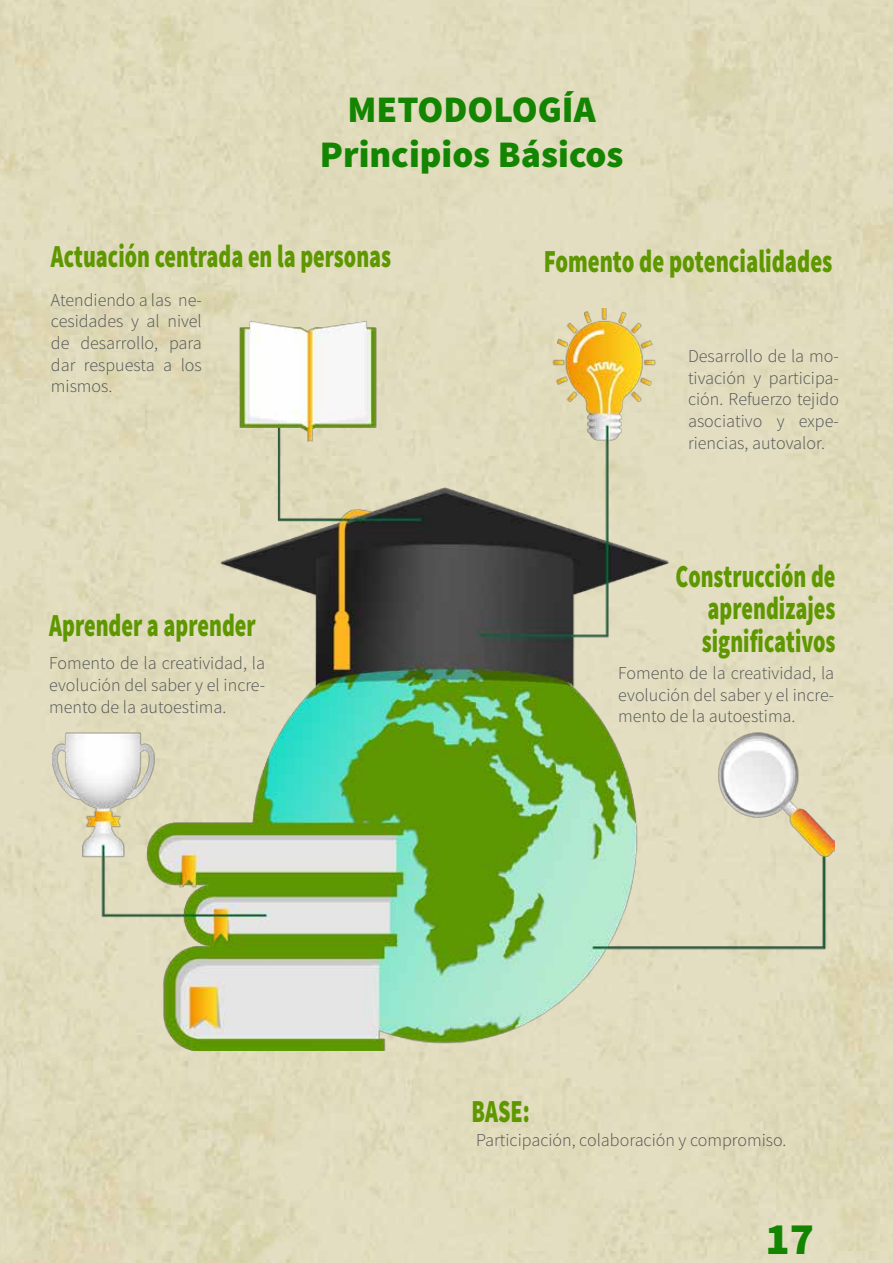
<style>
.page{position:relative;width:893px;height:1263px;background:#e1dcbc}
.page>*{position:absolute;margin:0;border:0;box-sizing:border-box;transform-origin:0 0}
.t1{font:900 45px "Source Sans Pro";color:#138500}
.t2{font:900 37.5px/45px "Source Sans Pro";color:#138500;text-align:center}
.t3{font:900 32.1px/32.4px "Source Sans Pro";color:#5e9700;text-align:justify;scale:.69 1}
.t4{font:900 32.1px "Source Sans Pro";color:#5e9700;scale:.71 1}
.t5{font:300 18px/21.6px "Source Sans Pro";color:#515354;text-align:justify}
</style>
<div class="page">
<img style="left:53px;top:308px;width:781px;height:743px">
<h2 class="t2" style="left:320px;top:88px;width:305px">METODOLOGÍA<br>Principios Básicos</h2>
<h3 class="t3" style="left:51px;top:241px;width:495px">Actuación centrada en la personas</h3>
<h3 class="t4" style="left:544px;top:241px;width:408px">Fomento de potencialidades</h3>
<p class="t5" style="left:51px;top:289px;width:152px">Atendiendo a las ne&shy;cesidades y al nivel de desarrollo, para dar respuesta a los mismos.</p>
<h3 class="t3" style="left:49px;top:610px;width:301px">Aprender a aprender</h3>
<p class="t5" style="left:49px;top:653px;width:217px">Fomento de la creatividad, la evolución del saber y el incre&shy;mento de la autoestima.</p>
<p class="t5" style="left:688px;top:345px;width:152px">Desarrollo de la mo&shy;tivación y participa&shy;ción. Refuerzo tejido asociativo y expe&shy;riencias, autovalor.</p>
<h3 class="t3" style="left:702px;top:561px;width:195px;text-indent:-27px">Construcción de aprendizajes significativos</h3>
<p class="t5" style="left:618px;top:662px;width:217px">Fomento de la creatividad, la evolución del saber y el incre&shy;mento de la autoestima.</p>
<h3 class="t3" style="left:472px;top:1096px;width:86px">BASE:</h3>
<p class="t5" style="left:476px;top:1129px;width:312px">Participación, colaboración y compromiso.</p>
<h1 class="t1" style="left:765px;top:1210px;width:50px">17</h1>
</div>
